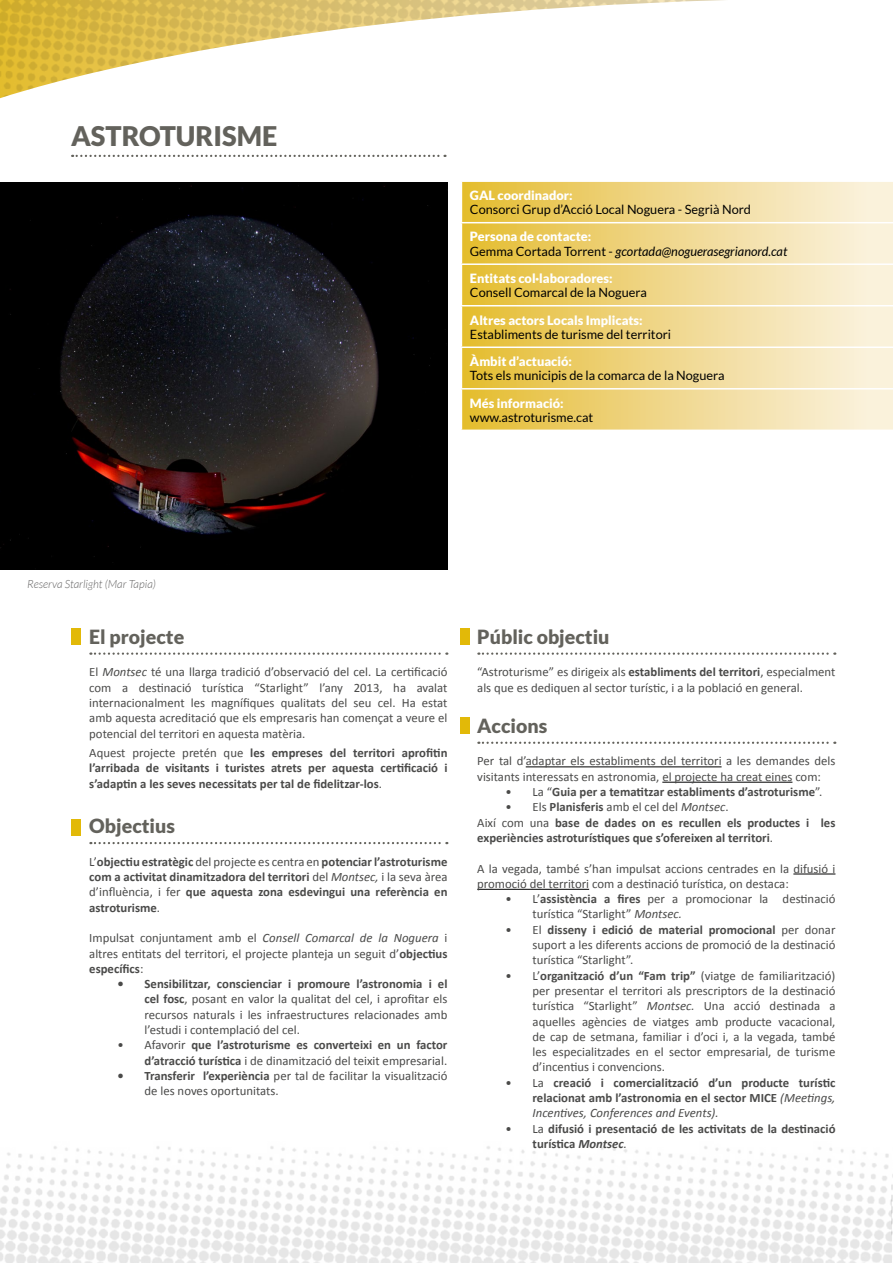
<style>
.page{position:relative;width:893px;height:1263px;background:#fff}
.page>*{position:absolute;margin:0;border:0;box-sizing:border-box;transform-origin:0 0}
.t1{font:900 27px "Lato";color:#63625c}
.t2{font:900 19.5px "Lato";color:#63625c}
.t3{font:12.75px/15.3px "Calibri";color:#4a4a49;text-align:justify}
.t4{font:700 12.75px/15.3px "Calibri";color:#4a4a49;text-align:justify}
.t5{font:12.75px "Lato";color:#000}
.t6{font:900 12.75px "Lato";color:#fff}
.t7{font:italic 12.75px/14.2px "Lato";color:#000}
.t8{font:italic 300 11.25px "Lato";color:#646363}
.s1{font-weight:900;font-style:normal;color:#fff}
.s2{font-style:normal}
.s3{font-style:italic}
.s4{font-weight:400}
.s5{font-weight:400;font-style:italic}
.s6{font-weight:700}
</style>
<div class="page">
<img style="left:0;top:1146px;width:893px;height:117px">
<img style="left:0;top:0;width:724px;height:98px">
<img style="left:0;top:183px;width:447px;height:387px">
<svg style="left:462px;top:182px;width:431px;height:248px;background:#f0d88e"></svg>
<hr style="left:461px;top:222px;width:432px;height:1px;background:#fff">
<hr style="left:461px;top:263px;width:432px;height:2px;background:#fff">
<hr style="left:461px;top:305px;width:432px;height:1px;background:#fff">
<hr style="left:461px;top:346px;width:432px;height:2px;background:#fff">
<hr style="left:461px;top:388px;width:432px;height:2px;background:#fff">
<svg style="left:90px;top:652px;width:357px;height:3px"></svg>
<svg style="left:90px;top:842px;width:357px;height:2px"></svg>
<svg style="left:478px;top:652px;width:357px;height:3px"></svg>
<svg style="left:478px;top:742px;width:357px;height:2px"></svg>
<hr style="left:526px;top:766px;width:196px;height:1px;background:#000">
<hr style="left:662px;top:782px;width:130px;height:1px;background:#000">
<hr style="left:793px;top:873px;width:42px;height:1px;background:#000">
<hr style="left:477px;top:889px;width:112px;height:1px;background:#000">
<div style="left:460px;top:628px;width:9px;height:16px;background:#e2b908"></div>
<div style="left:460px;top:717px;width:9px;height:16px;background:#e2b908"></div>
<div style="left:71px;top:819px;width:10px;height:16px;background:#e2b908"></div>
<div style="left:71px;top:628px;width:10px;height:16px;background:#e2b908"></div>
<svg style="left:72px;top:155px;width:373px;height:2px"></svg>
<h1 class="t1" style="left:71px;top:121px;width:208px">ASTROTURISME</h1>
<p class="t6" style="left:470px;top:188px;width:104px">GAL coordinador:</p>
<p class="t5" style="left:470px;top:202px;width:283px">Consorci Grup d’Acció Local Noguera - Segrià Nord</p>
<p class="t7" style="left:470px;top:230px;width:319px"><span class="s1">Persona de contacte:<br></span><span class="s2">Gemma Cortada Torrent -</span> gcortada@noguerasegrianord.cat</p>
<p class="t6" style="left:470px;top:271px;width:144px">Entitats col·laboradores:</p>
<p class="t5" style="left:470px;top:286px;width:178px">Consell Comarcal de la Noguera</p>
<p class="t6" style="left:470px;top:312px;width:174px">Altres actors Locals Implicats:</p>
<p class="t5" style="left:470px;top:327px;width:203px">Establiments de turisme del territori</p>
<p class="t6" style="left:470px;top:354px;width:104px">Àmbit d’actuació:</p>
<p class="t5" style="left:470px;top:369px;width:256px">Tots els municipis de la comarca de la Noguera</p>
<p class="t6" style="left:470px;top:395px;width:95px">Més informació:</p>
<p class="t5" style="left:470px;top:410px;width:125px">www.astroturisme.cat</p>
<p class="t8" style="left:27px;top:578px;width:130px">Reserva Starlight (Mar Tapia)</p>
<h2 class="t2" style="left:89px;top:625px;width:96px">El projecte</h2>
<p class="t3" style="left:89px;top:664px;width:360px">El <span class="s3">Montsec</span> té una llarga tradició d’observació del cel. La certificació com a destinació turística “Starlight” l’any 2013, ha avalat internacionalment les magnífiques qualitats del seu cel. Ha estat amb aquesta acreditació que els empresaris han començat a veure el potencial del territori en aquesta matèria.</p>
<p class="t4" style="left:89px;top:745px;width:360px"><span class="s4">Aquest projecte pretén que</span> les empreses del territori aprofitin l’arribada de visitants i turistes atrets per aquesta certificació i s’adaptin a les seves necessitats per tal de fidelitzar-los<span class="s4">.</span></p>
<h2 class="t2" style="left:89px;top:815px;width:87px">Objectius</h2>
<p class="t4" style="left:89px;top:854px;width:360px"><span class="s4">L’</span>objectiu estratègic <span class="s4">del projecte es centra en</span> potenciar l’astroturisme com a activitat dinamitzadora del territori <span class="s4">del</span> <span class="s5">Montsec,</span> <span class="s4">i la seva àrea d’influència, i fer</span> que aquesta zona esdevingui una referència en astroturisme<span class="s4">.</span></p>
<p class="t3" style="left:89px;top:930px;width:360px">Impulsat conjuntament amb el <span class="s3">Consell Comarcal de la Noguera</span> i altres entitats del territori, el projecte planteja un seguit d’<span class="s6">objectius específics</span>:</p>
<p class="t3" style="left:145px;top:976px;width:304px;text-indent:-27px"><span class="s6">• Sensibilitzar, conscienciar i promoure l’astronomia i el cel fosc</span>, posant en valor la qualitat del cel, i aprofitar els recursos naturals i les infraestructures relacionades amb l’estudi i contemplació del cel.</p>
<p class="t4" style="left:118px;top:1037px;width:331px;text-align:right"><span class="s4">• Afavorir</span> que l’astroturisme es converteixi en un factor d’atracció turística <span class="s4">i de dinamització del teixit empresarial.</span></p>
<p class="t3" style="left:145px;top:1068px;width:304px;text-indent:-27px"><span class="s6">• Transferir l’experiència</span> per tal de facilitar la visualització de les noves oportunitats.</p>
<h2 class="t2" style="left:477px;top:625px;width:134px">Públic objectiu</h2>
<p class="t3" style="left:477px;top:664px;width:360px">“Astroturisme” es dirigeix als <span class="s6">establiments del territori</span>, especialment als que es dediquen al sector turístic, i a la població en general.</p>
<h2 class="t2" style="left:477px;top:714px;width:72px">Accions</h2>
<p class="t3" style="left:477px;top:754px;width:360px">Per tal d’adaptar els establiments del territori a les demandes dels visitants interessats en astronomia, el projecte ha creat eines com:</p>
<p class="t4" style="left:506px;top:784px;width:318px"><span class="s4">• La “</span>Guia per a tematitzar establiments d’astroturisme<span class="s4">”.</span></p>
<p class="t4" style="left:477px;top:799px;width:360px;text-align:left;text-indent:28px"><span class="s4">• Els</span> Planisferis <span class="s4">amb el cel del</span> <span class="s5">Montsec</span><span class="s4">.<br>Així com una</span> base de dades on es recullen els productes i les experiències astroturístiques que s’ofereixen al territori<span class="s4">.</span></p>
<p class="t3" style="left:477px;top:861px;width:360px">A la vegada, també s’han impulsat accions centrades en la difusió i promoció del territori com a destinació turística, on destaca:</p>
<p class="t3" style="left:533px;top:891px;width:304px;text-indent:-27px">• L’<span class="s6">assistència a fires</span> per a promocionar la destinació turística “Starlight” <span class="s3">Montsec.</span></p>
<p class="t3" style="left:533px;top:922px;width:304px;text-indent:-27px">• El <span class="s6">disseny i edició de material promocional</span> per donar suport a les diferents accions de promoció de la destinació turística “Starlight”.</p>
<p class="t3" style="left:533px;top:968px;width:304px;text-indent:-27px">• L’<span class="s6">organització d’un “Fam trip”</span> (viatge de familiarització) per presentar el territori als prescriptors de la destinació turística “Starlight” <span class="s3">Montsec.</span> Una acció destinada a aquelles agències de viatges amb producte vacacional, de cap de setmana, familiar i d’oci i, a la vegada, també les especialitzades en el sector empresarial, de turisme d’incentius i convencions.</p>
<p class="t4" style="left:533px;top:1075px;width:304px;text-indent:-27px"><span class="s4">• La</span> creació i comercialització d’un producte turístic relacionat amb l’astronomia en el sector MICE <span class="s5">(Meetings, Incentives, Conferences and Events).</span></p>
<p class="t4" style="left:533px;top:1121px;width:304px;text-indent:-27px"><span class="s4">• La</span> difusió i presentació de les activitats de la destinació turística <span class="s3">Montsec</span><span class="s5">.</span></p>
</div>
